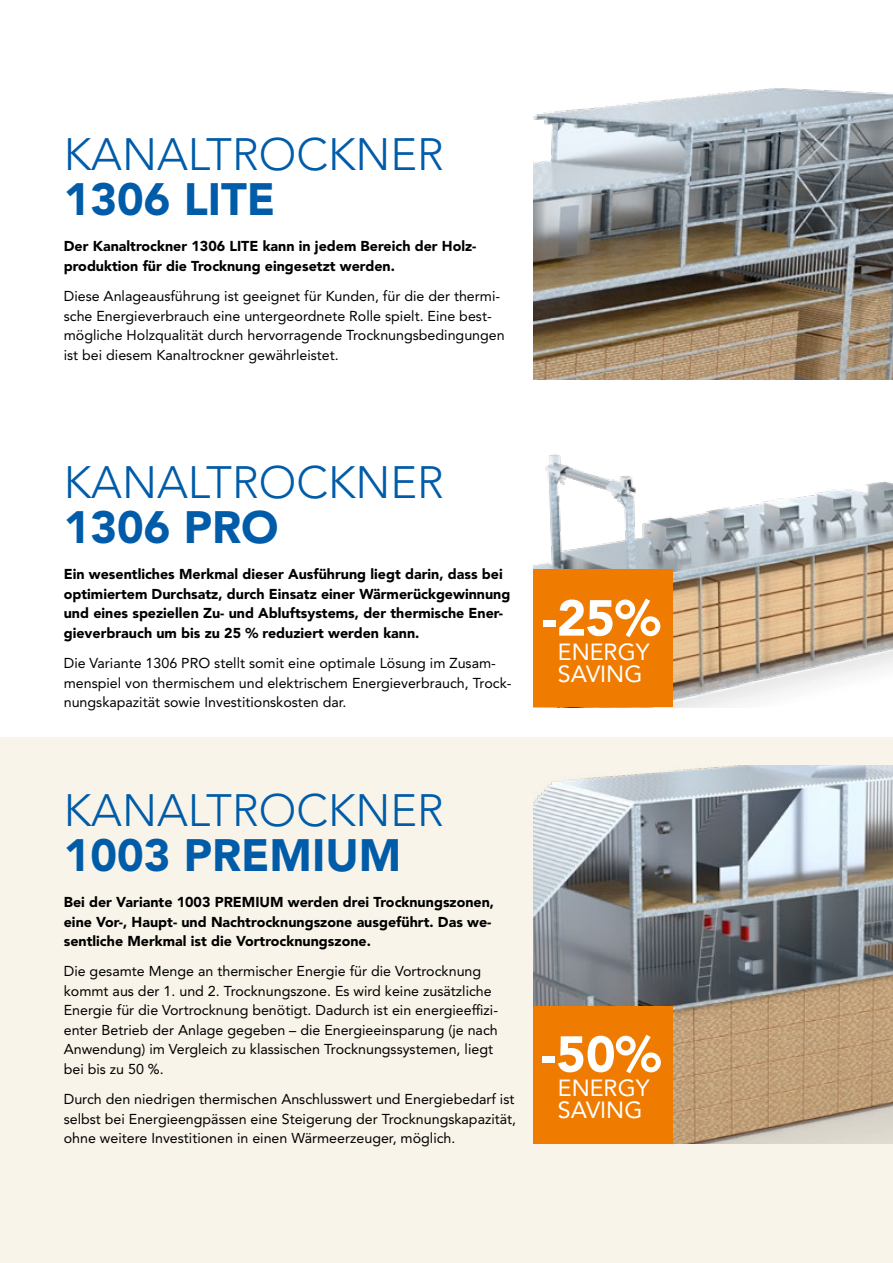
<style>
.page{position:relative;width:893px;height:1263px;background:#fff}
.page>*{position:absolute;margin:0;border:0;box-sizing:border-box;transform-origin:0 0}
.t1{font:900 50.1px "Avenir LT Std";color:#fff}
.t2{font:300 45px "Avenir LT Std";color:#005ca9}
.t3{font:900 45px "Avenir LT Std";color:#005ca9}
.t4{font:23.25px/21.8px "Avenir LT Std";color:#fff}
.t5{font:14.25px/19.5px "Avenir LT Std";color:#000}
.t6{font:900 14.25px/19.5px "Avenir LT Std";color:#000}
</style>
<div class="page">
<div style="left:0;top:737px;width:893px;height:526px;background:#f9f4e9"></div>
<img style="left:533px;top:88px;width:360px;height:291px">
<img style="left:533px;top:454px;width:360px;height:253px">
<img style="left:533px;top:765px;width:360px;height:378px">
<div style="left:533px;top:570px;width:140px;height:137px;background:#ef7c00"></div>
<div style="left:533px;top:1006px;width:140px;height:137px;background:#ef7c00"></div>
<h2 class="t2" style="left:64px;top:128px;width:382px">KANALTROCKNER</h2>
<h2 class="t3" style="left:64px;top:172px;width:213px">1306 LITE</h2>
<p class="t6" style="left:64px;top:237px;width:413px">Der Kanaltrockner 1306 LITE kann in jedem Bereich der Holz&shy;produktion für die Trocknung eingesetzt werden.</p>
<p class="t5" style="left:64px;top:286px;width:442px">Diese Anlageausführung ist geeignet für Kunden, für die der thermi&shy;sche Energieverbrauch eine untergeordnete Rolle spielt. Eine best&shy;mögliche Holzqualität durch hervorragende Trocknungsbedingungen ist bei diesem Kanaltrockner gewährleistet.</p>
<h2 class="t2" style="left:64px;top:456px;width:382px">KANALTROCKNER</h2>
<h2 class="t3" style="left:64px;top:500px;width:216px">1306 PRO</h2>
<p class="t6" style="left:64px;top:565px;width:448px">Ein wesentliches Merkmal dieser Ausführung liegt darin, dass bei optimiertem Durchsatz, durch Einsatz einer Wärmerückgewinnung und eines speziellen Zu- und Abluftsystems, der thermische Ener&shy;gieverbrauch um bis zu 25 % reduziert werden kann.</p>
<p class="t5" style="left:64px;top:653px;width:449px">Die Variante 1306 PRO stellt somit eine optimale Lösung im Zusam&shy;menspiel von thermischem und elektrischem Energieverbrauch, Trock&shy;nungskapazität sowie Investitionskosten dar.</p>
<h1 class="t1" style="left:542px;top:588px;width:120px">-25%</h1>
<h3 class="t4" style="left:558px;top:641px;width:93px">ENERGY<br>SAVING</h3>
<h2 class="t2" style="left:64px;top:784px;width:382px">KANALTROCKNER</h2>
<h2 class="t3" style="left:64px;top:828px;width:339px">1003 PREMIUM</h2>
<p class="t6" style="left:64px;top:892px;width:432px">Bei der Variante 1003 PREMIUM werden drei Trocknungszonen, eine Vor-, Haupt- und Nachtrocknungszone ausgeführt. Das we&shy;sentliche Merkmal ist die Vortrocknungszone.</p>
<p class="t5" style="left:64px;top:962px;width:436px">Die gesamte Menge an thermischer Energie für die Vortrocknung kommt aus der 1. und 2. Trocknungszone. Es wird keine zusätzliche Energie für die Vortrocknung benötigt. Dadurch ist ein energieeffizi&shy;enter Betrieb der Anlage gegeben – die Energieeinsparung (je nach Anwendung) im Vergleich zu klassischen Trocknungssystemen, liegt bei bis zu 50 %.</p>
<p class="t5" style="left:64px;top:1089px;width:454px">Durch den niedrigen thermischen Anschlusswert und Energiebedarf ist selbst bei Energieengpässen eine Steigerung der Trocknungskapazität, ohne weitere Investitionen in einen Wärmeerzeuger, möglich.</p>
<h1 class="t1" style="left:541px;top:1024px;width:121px">-50%</h1>
<h3 class="t4" style="left:558px;top:1077px;width:93px">ENERGY<br>SAVING</h3>
</div>
